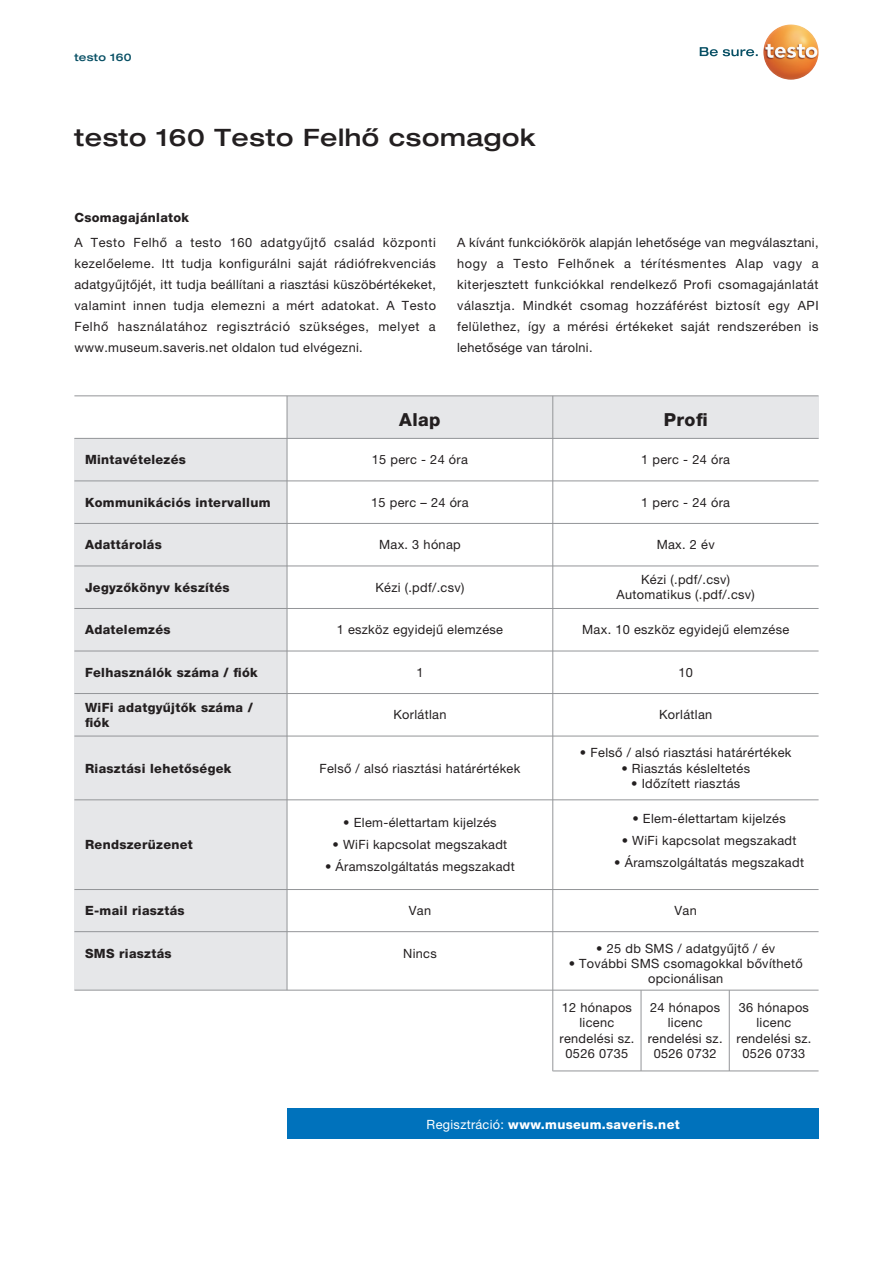
<style>
.page{position:relative;width:893px;height:1263px;background:#fff}
.page>*{position:absolute;margin:0;border:0;box-sizing:border-box;transform-origin:0 0}
.t1{font:500 expanded 24px "Helvetica Neue LTW1 G";letter-spacing:.025em;color:#231f20}
.t2{font:800 18px "Helvetica Neue LTW1 G";letter-spacing:.025em;color:#231f20}
.t3{font:12.75px/15.3px "Helvetica Neue LTW1 G";letter-spacing:.025em;color:#231f20;text-align:center}
.t4{font:800 12.75px/15.3px "Helvetica Neue LTW1 G";letter-spacing:.025em;color:#231f20}
.t5{font:800 12.75px "Helvetica Neue LTW1 G";letter-spacing:.025em;color:#fff}
.t6{font:500 expanded 10.5px "Helvetica Neue LTW1 G";letter-spacing:.025em;color:#074f64}
.s1{font-weight:400}
</style>
<div class="page">
<svg style="left:700px;top:47px;width:58px;height:9px"></svg>
<img style="left:763px;top:24px;width:56px;height:56px;border-radius:28px">
<div style="left:74px;top:438px;width:213px;height:494px;background:#e6e7e9"></div>
<div style="left:74px;top:932px;width:213px;height:58px;background:#e6e7e9"></div>
<div style="left:287px;top:396px;width:532px;height:42px;background:#e6e7e9"></div>
<hr style="left:74px;top:395px;width:745px;height:1px;background:#939598">
<hr style="left:74px;top:438px;width:745px;height:1px;background:#939598">
<hr style="left:74px;top:480px;width:745px;height:1px;background:#939598">
<hr style="left:74px;top:523px;width:745px;height:1px;background:#939598">
<hr style="left:74px;top:566px;width:745px;height:1px;background:#939598">
<hr style="left:74px;top:608px;width:745px;height:1px;background:#939598">
<hr style="left:74px;top:651px;width:745px;height:1px;background:#939598">
<hr style="left:74px;top:693px;width:745px;height:1px;background:#939598">
<hr style="left:74px;top:736px;width:745px;height:1px;background:#939598">
<hr style="left:74px;top:799px;width:745px;height:1px;background:#939598">
<hr style="left:74px;top:889px;width:745px;height:1px;background:#939598">
<hr style="left:287px;top:396px;width:1px;height:594px;background:#939598">
<hr style="left:552px;top:396px;width:1px;height:675px;background:#939598">
<hr style="left:641px;top:990px;width:1px;height:81px;background:#939598">
<hr style="left:729px;top:990px;width:1px;height:81px;background:#939598">
<hr style="left:74px;top:931px;width:745px;height:1px;background:#939598">
<hr style="left:74px;top:990px;width:745px;height:1px;background:#939598">
<hr style="left:553px;top:1070px;width:266px;height:1px;background:#939598">
<div style="left:287px;top:1108px;width:532px;height:31px;background:#0072bc"></div>
<p class="t6" style="left:74px;top:51px;width:59px">testo 160</p>
<h1 class="t1" style="left:74px;top:122px;width:462px">testo 160 Testo Felhő csomagok</h1>
<p class="t4" style="left:74px;top:210px;width:116px">Csomagajánlatok</p>
<p class="t3" style="left:74px;top:232px;width:363px;line-height:21px;text-align:justify">A Testo Felhő a testo 160 adatgyűjtő család központi kezelőeleme. Itt tudja konfigurálni saját rádiófrekvenciás adatgyűjtőjét, itt tudja beállítani a riasztási küszöbértékeket, valamint innen tudja elemezni a mért adatokat. A Testo Felhő használatához regisztráció szükséges, melyet a www.museum.saveris.net oldalon tud elvégezni.</p>
<p class="t3" style="left:457px;top:232px;width:363px;line-height:21px;text-align:justify">A kívánt funkciókörök alapján lehetősége van megválasztani, hogy a Testo Felhőnek a térítésmentes Alap vagy a kiterjesztett funkciókkal rendelkező Profi csomagajánlatát választja. Mindkét csomag hozzáférést biztosít egy API felülethez, így a mérési értékeket saját rendszerében is lehetősége van tárolni.</p>
<h2 class="t2" style="left:399px;top:409px;width:43px">Alap</h2>
<h2 class="t2" style="left:664px;top:409px;width:46px">Profi</h2>
<p class="t4" style="left:85px;top:452px;width:102px">Mintavételezés</p>
<p class="t3" style="left:372px;top:452px;width:98px">15 perc - 24 óra</p>
<p class="t3" style="left:641px;top:452px;width:90px">1 perc - 24 óra</p>
<p class="t4" style="left:85px;top:495px;width:187px">Kommunikációs intervallum</p>
<p class="t3" style="left:371px;top:494px;width:99px">15 perc – 24 óra</p>
<p class="t3" style="left:641px;top:494px;width:90px">1 perc - 24 óra</p>
<p class="t4" style="left:85px;top:537px;width:78px">Adattárolás</p>
<p class="t3" style="left:379px;top:537px;width:83px">Max. 3 hónap</p>
<p class="t3" style="left:657px;top:537px;width:60px">Max. 2 év</p>
<p class="t4" style="left:85px;top:580px;width:146px">Jegyzőkönyv készítés</p>
<p class="t3" style="left:375px;top:579px;width:91px">Kézi (.pdf/.csv)</p>
<p class="t3" style="left:616px;top:572px;width:140px">Kézi (.pdf/.csv)<br>Automatikus (.pdf/.csv)</p>
<p class="t4" style="left:85px;top:622px;width:87px">Adatelemzés</p>
<p class="t3" style="left:337px;top:622px;width:168px">1 eszköz egyidejű elemzése</p>
<p class="t3" style="left:582px;top:622px;width:209px">Max. 10 eszköz egyidejű elemzése</p>
<p class="t4" style="left:85px;top:665px;width:174px">Felhasználók száma / fiók</p>
<p class="t3" style="left:416px;top:664px;width:9px">1</p>
<p class="t3" style="left:678px;top:664px;width:16px">10</p>
<p class="t3" style="left:393px;top:707px;width:55px">Korlátlan</p>
<p class="t4" style="left:85px;top:699px;width:169px">WiFi adatgyűjtők száma / fiók</p>
<p class="t4" style="left:85px;top:760px;width:148px">Riasztási lehetőségek</p>
<p class="t3" style="left:659px;top:707px;width:55px">Korlátlan</p>
<p class="t3" style="left:580px;top:745px;width:213px">• Felső / alsó riasztási határértékek</p>
<p class="t3" style="left:621px;top:760px;width:130px">• Riasztás késleltetés</p>
<p class="t3" style="left:631px;top:775px;width:111px">• Időzített riasztás</p>
<p class="t3" style="left:319px;top:760px;width:202px">Felső / alsó riasztási határértékek</p>
<p class="t4" style="left:85px;top:837px;width:109px">Rendszerüzenet</p>
<p class="t3" style="left:343px;top:815px;width:155px">• Elem-élettartam kijelzés</p>
<p class="t3" style="left:333px;top:837px;width:176px">• WiFi kapcsolat megszakadt</p>
<p class="t3" style="left:325px;top:858px;width:191px">• Áramszolgáltatás megszakadt</p>
<p class="t3" style="left:632px;top:811px;width:155px">• Elem-élettartam kijelzés</p>
<p class="t3" style="left:622px;top:832px;width:176px">• WiFi kapcsolat megszakadt</p>
<p class="t3" style="left:614px;top:854px;width:191px">• Áramszolgáltatás megszakadt</p>
<p class="t4" style="left:85px;top:903px;width:101px">E-mail riasztás</p>
<p class="t3" style="left:409px;top:903px;width:24px">Van</p>
<p class="t3" style="left:674px;top:903px;width:24px">Van</p>
<p class="t4" style="left:85px;top:945px;width:88px">SMS riasztás</p>
<p class="t3" style="left:403px;top:945px;width:35px">Nincs</p>
<p class="t3" style="left:596px;top:940px;width:180px">• 25 db SMS / adatgyűjtő / év</p>
<p class="t3" style="left:569px;top:956px;width:236px">• További SMS csomagokkal bővíthető opcionálisan</p>
<p class="t3" style="left:559px;top:1000px;width:76px">12 hónapos licenc rendelési sz.<br>0526 0735</p>
<p class="t3" style="left:648px;top:1000px;width:76px">24 hónapos licenc rendelési sz.<br>0526 0732</p>
<p class="t3" style="left:736px;top:1000px;width:76px">36 hónapos licenc rendelési sz.<br>0526 0733</p>
<p class="t5" style="left:427px;top:1116px;width:255px"><span class="s1">Regisztráció:</span> www.museum.saveris.net</p>
</div>
